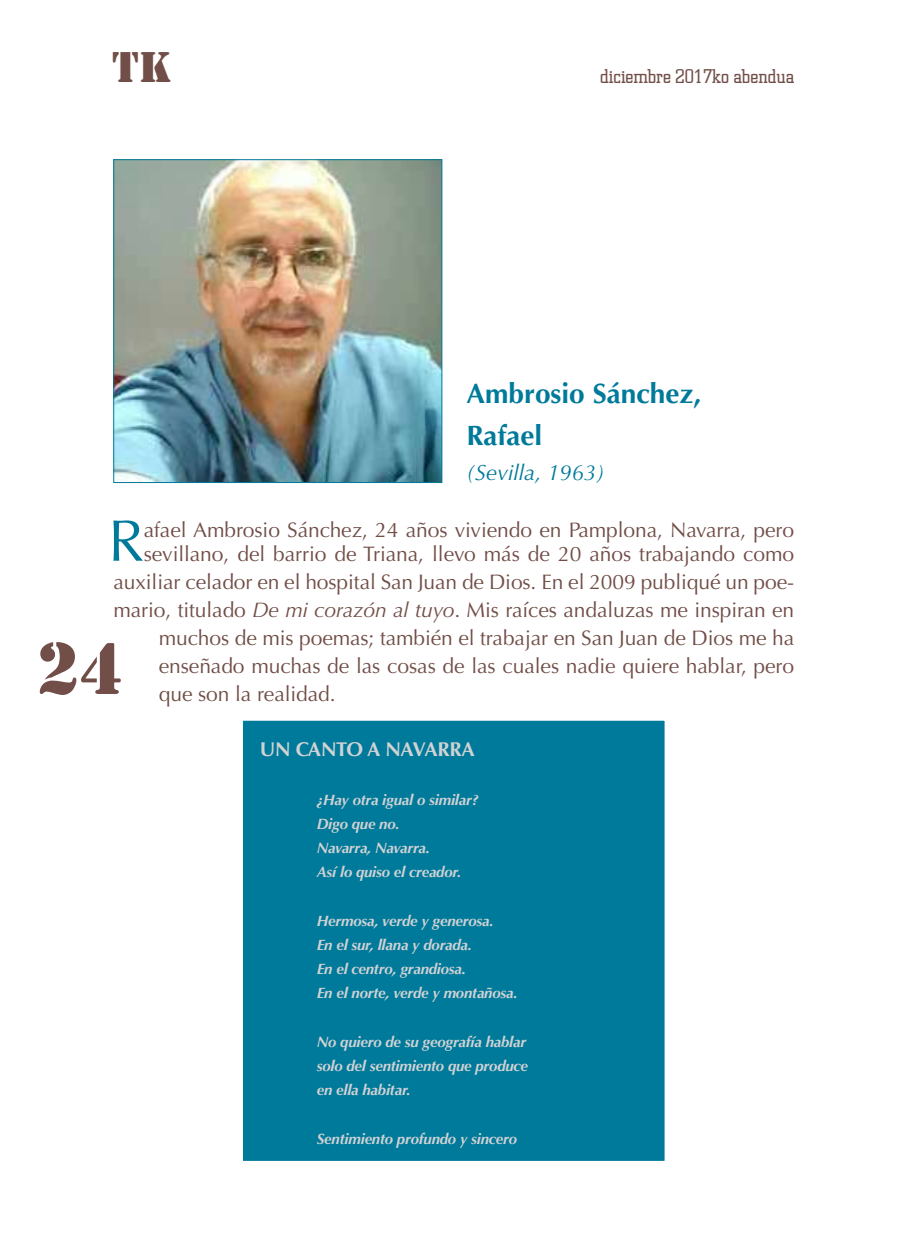
<style>
.page{position:relative;width:908px;height:1248px;background:#fff}
.page>*{position:absolute;margin:0;border:0;box-sizing:border-box;transform-origin:0 0}
.t1{font:68px "Stencil Std";color:#714e47}
.t2{font:58.8px "Optima";color:#007a9a}
.t3{font:40px "Stencil Std";color:#714e47}
.t4{font:700 28px/42.2px "Optima";color:#007a9a}
.t5{font:italic 22px "Optima";color:#007a9a}
.t6{font:21px/24px "Optima";letter-spacing:-.005em;color:#714e47}
.t7{font:300 20px "Square Slabserif 711 BT";color:#714e47}
.t8{font:700 20px "Optima";letter-spacing:-.015em;color:#d1d2d4}
.t9{font:italic 700 15px/24.2px "Optima";letter-spacing:-.015em;color:#d1d2d4}
.s1{font-style:italic}
</style>
<div class="page">
<img style="left:115px;top:161px;width:325px;height:320px">
<div style="left:113px;top:159px;width:329px;height:324px;border:1px solid #007a9a"></div>
<div style="left:242px;top:719px;width:423px;height:442px;background:#007a9a"></div>
<div style="left:241px;top:718px;width:425px;height:444px;border:2px solid #fff"></div>
<h3 class="t3" style="left:112px;top:42px;width:61px">TK</h3>
<p class="t7" style="left:600px;top:64px;width:196px">diciembre 2017ko abendua</p>
<h3 class="t4" style="left:466px;top:373px;width:236px">Ambrosio Sánchez,<br>Rafael</h3>
<p class="t5" style="left:466px;top:460px;width:140px">(Sevilla, 1963)</p>
<h2 class="t2" style="left:108px;top:506px;width:37px">R</h2>
<p class="t6" style="left:144px;top:518px;width:651px">afael Ambrosio Sánchez, 24 años viviendo en Pamplona, Navarra, pero sevillano, del barrio de Triana, llevo más de 20 años trabajando como</p>
<p class="t6" style="left:113px;top:570px;width:682px">auxiliar celador en el hospital San Juan de Dios. En el 2009 publiqué un poe-</p>
<p class="t6" style="left:113px;top:598px;width:682px">mario, titulado <span class="s1">De mi corazón al tuyo</span>. Mis raíces andaluzas me inspiran en</p>
<p class="t6" style="left:159px;top:626px;width:636px">muchos de mis poemas; también el trabajar en San Juan de Dios me ha</p>
<p class="t6" style="left:159px;top:654px;width:636px">enseñado muchas de las cosas de las cuales nadie quiere hablar, pero</p>
<p class="t6" style="left:159px;top:682px;width:178px">que son la realidad.</p>
<h1 class="t1" style="left:37px;top:624px;width:87px">24</h1>
<p class="t8" style="left:260px;top:737px;width:216px">UN CANTO A NAVARRA</p>
<p class="t9" style="left:316px;top:787px;width:163px">¿Hay otra igual o similar?<br>Digo que no.<br>Navarra, Navarra.<br>Así lo quiso el creador.</p>
<p class="t9" style="left:316px;top:908px;width:202px">Hermosa, verde y generosa.<br>En el sur, llana y dorada.<br>En el centro, grandiosa.<br>En el norte, verde y montañosa.</p>
<p class="t9" style="left:316px;top:1029px;width:213px">No quiero de su geografía hablar solo del sentimiento que produce en ella habitar.</p>
<p class="t9" style="left:316px;top:1126px;width:202px">Sentimiento profundo y sincero</p>
</div>
